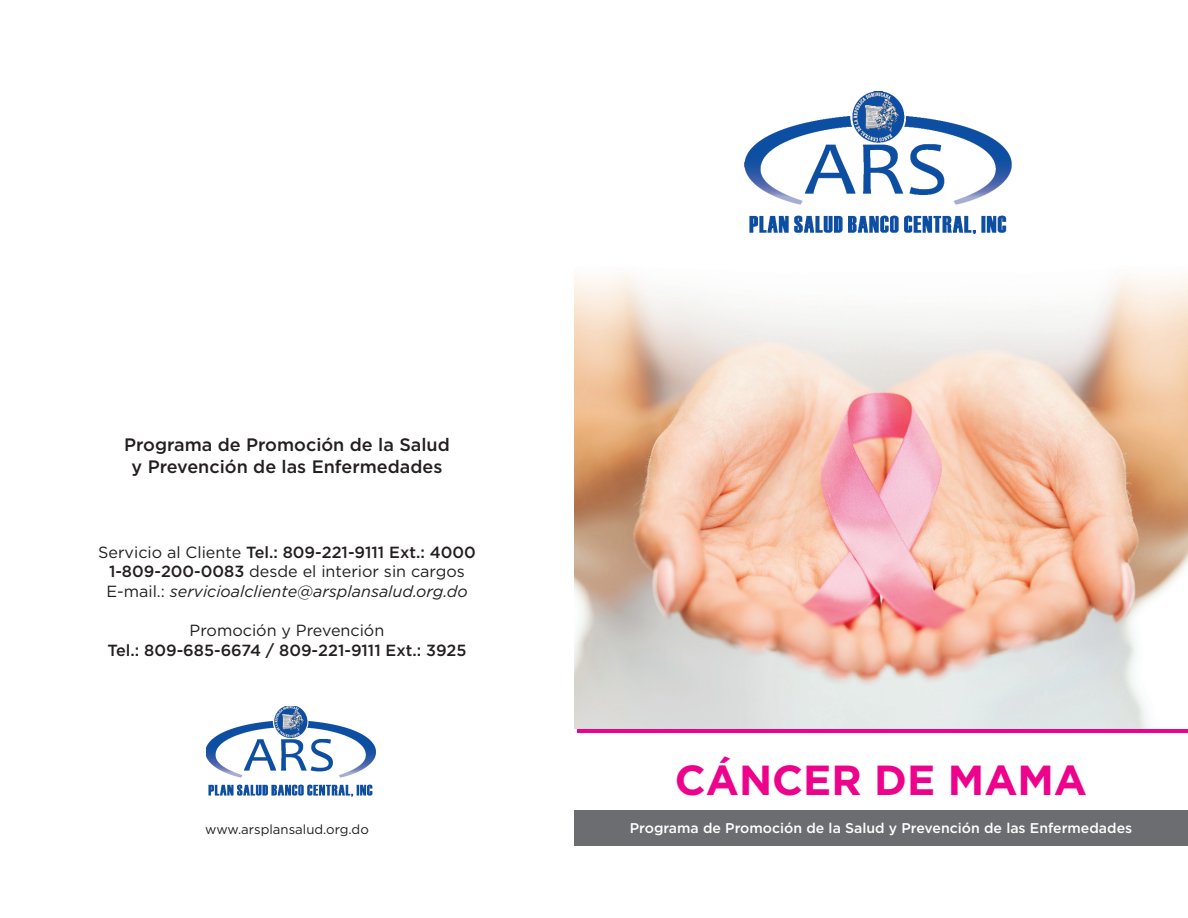
<style>
.page{position:relative;width:1188px;height:918px;background:#fff}
.page>*{position:absolute;margin:0;border:0;box-sizing:border-box;transform-origin:0 0}
.t1{font:700 42px "Gotham";color:#ed028c}
.t2{font:500 18px/21.6px "Gotham";color:#231f20;text-align:center}
.t3{font:16.2px/19.8px "Gotham";color:#231f20;text-align:center}
.t4{font:500 16.2px "Gotham";color:#231f20}
.t5{font:500 14.1px "Gotham";color:#fff}
.t6{font:13.2px "Gotham";color:#231f20}
.s1{font-weight:500}
.s2{font-style:italic}
</style>
<div class="page">
<div style="left:574px;top:810px;width:614px;height:36px;background:#6c6d70"></div>
<hr style="left:578px;top:729px;width:610px;height:4px;background:#ed028c">
<img style="left:574px;top:274px;width:614px;height:455px">
<img style="left:745px;top:92px;width:267px;height:142px">
<img style="left:206px;top:706px;width:170px;height:91px">
<p class="t2" style="left:124px;top:434px;width:327px">Programa de Promoción de la Salud y Prevención de las Enfermedades</p>
<p class="t3" style="left:98px;top:542px;width:379px">Servicio al Cliente <span class="s1">Tel.: 809-221-9111 Ext.: 4000<br>1-809-200-0083</span> desde el interior sin cargos<br>E-mail.: <span class="s2">servicioalcliente@arsplansalud.org.do</span></p>
<p class="t3" style="left:190px;top:620px;width:196px">Promoción y Prevención</p>
<p class="t4" style="left:108px;top:640px;width:360px">Tel.: 809-685-6674 / 809-221-9111 Ext.: 3925</p>
<h1 class="t1" style="left:675px;top:752px;width:414px">CÁNCER DE MAMA</h1>
<p class="t6" style="left:205px;top:821px;width:165px">www.arsplansalud.org.do</p>
<p class="t5" style="left:630px;top:819px;width:504px">Programa de Promoción de la Salud y Prevención de las Enfermedades</p>
</div>
